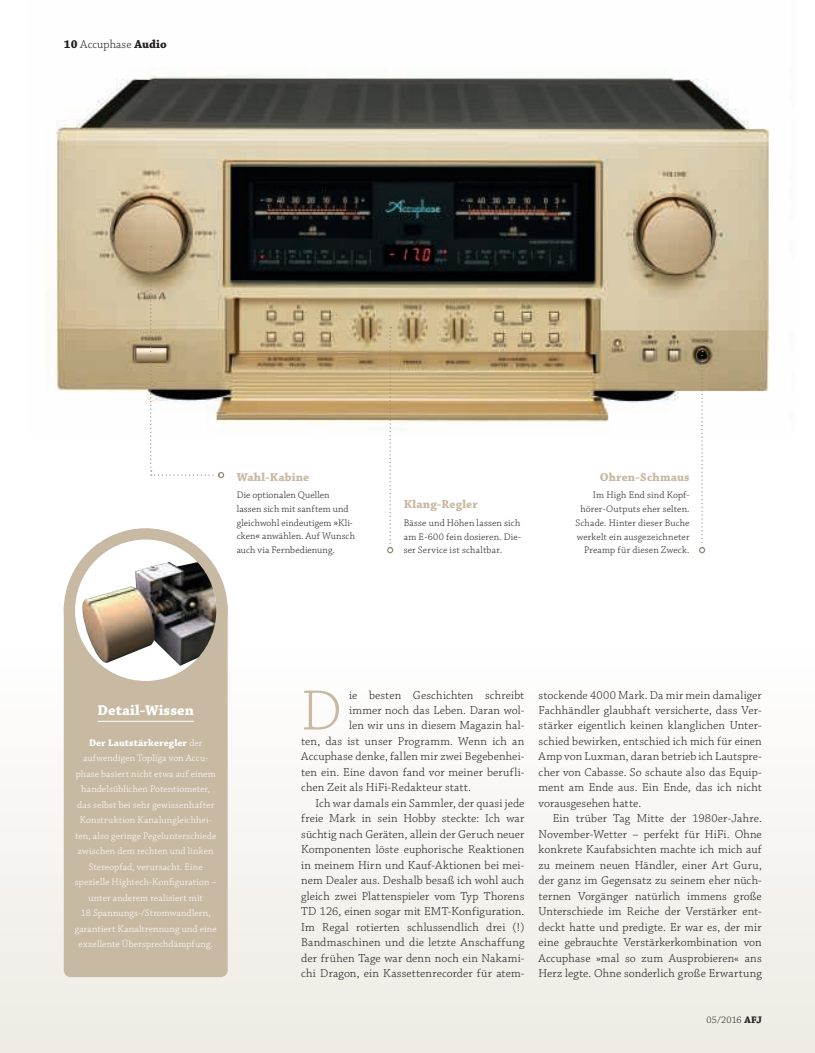
<style>
.page{position:relative;width:815px;height:1053px;background:#fff}
.page>*{position:absolute;margin:0;border:0;box-sizing:border-box;transform-origin:0 0}
.t1{font:300 59.75px "Chaparral Pro";color:#c8b9a2}
.t2{font:700 15px "Chaparral Pro";letter-spacing:.005em;color:#fff}
.t3{font:300 12.12px/15.5px "Chaparral Pro";letter-spacing:.01em;color:#231f20;text-align:justify}
.t4{font:700 12.12px "Chaparral Pro";letter-spacing:.015em;color:#c8b9a2}
.t5{font:300 10px/15.5px "Chaparral Pro";letter-spacing:.01em;color:#fff;text-align:center}
.t6{font:300 10px/13.8px "Chaparral Pro";letter-spacing:.015em;color:#231f20}
.s1{font-weight:700}
.s2{font-size:12.12px}
</style>
<div class="page">
<div style="left:0;top:648px;width:815px;height:404px;background:linear-gradient(to bottom,#fefefe,#efeae4)"></div>
<img style="left:46px;top:69px;width:724px;height:362px">
<svg style="left:150px;top:246px;width:74px;height:232px"></svg>
<div style="left:64px;top:600px;width:164px;height:377px;background:#c8b9a2;border-radius:7px"></div>
<div style="left:64px;top:528px;width:164px;height:164px;background:#c8b9a2;border-radius:50%"></div>
<div style="left:75px;top:539px;width:141px;height:142px;background:#fff;border-radius:50%"></div>
<img style="left:81px;top:562px;width:135px;height:103px">
<hr style="left:98px;top:721px;width:96px;height:1px;background:#fff">
<svg style="left:387px;top:327px;width:6px;height:226px"></svg>
<svg style="left:699px;top:351px;width:6px;height:202px"></svg>
<p class="t3" style="left:64px;top:37px;width:104px"><span class="s1">10</span> Accuphase <span class="s1">Audio</span></p>
<p class="t4" style="left:237px;top:469px;width:74px">Wahl-Kabine</p>
<p class="t6" style="left:237px;top:488px;width:120px">Die optionalen Quellen lassen sich mit sanftem und gleichwohl eindeutigem <span class="s2">»</span>Kli&shy;cken<span class="s2">«</span> anwählen. Auf Wunsch auch via Fernbedienung.</p>
<p class="t4" style="left:404px;top:497px;width:76px">Klang-Regler</p>
<p class="t6" style="left:404px;top:516px;width:119px;text-align:justify">Bässe und Höhen lassen sich am E-600 fein dosieren. Die&shy;ser Service ist schaltbar.</p>
<p class="t4" style="left:600px;top:470px;width:91px">Ohren-Schmaus</p>
<p class="t6" style="left:575px;top:488px;width:116px;text-align:right">Im High End sind Kopf&shy;hörer-Outputs eher selten.<br>Schade. Hinter dieser Buche werkelt ein ausgezeichneter<br>Preamp für diesen Zweck.</p>
<p class="t2" style="left:98px;top:701px;width:98px">Detail-Wissen</p>
<p class="t5" style="left:75px;top:735px;width:143px"><span class="s1">Der Lautstärkeregler</span> der aufwendigen Topliga von Accu&shy;phase basiert nicht etwa auf einem handelsüblichen Potentiometer, das selbst bei sehr gewissenhafter Konstruktion Kanalungleichhei&shy;ten, also geringe Pegelunterschiede zwischen dem rechten und linken Stereopfad, verursacht. Eine spezielle Hightech-Konfiguration – unter anderem realisiert mit<br>18 Spannungs-/Stromwandlern, garantiert Kanaltrennung und eine exzellente Übersprechdämpfung.</p>
<h1 class="t1" style="left:301px;top:678px;width:42px">D</h1>
<p class="t3" style="left:349px;top:687px;width:177px">ie besten Geschichten schreibt</p>
<p class="t3" style="left:349px;top:703px;width:177px">immer noch das Leben. Daran wol-</p>
<p class="t3" style="left:349px;top:718px;width:177px">len wir uns in diesem Magazin hal-</p>
<p class="t3" style="left:301px;top:733px;width:225px">ten, das ist unser Programm. Wenn ich an</p>
<p class="t3" style="left:301px;top:749px;width:225px">Accuphase denke, fallen mir zwei Begebenhei-</p>
<p class="t3" style="left:301px;top:764px;width:225px">ten ein. Eine davon fand vor meiner berufli-</p>
<p class="t3" style="left:301px;top:780px;width:171px">chen Zeit als HiFi-Redakteur statt.</p>
<p class="t3" style="left:315px;top:795px;width:211px">Ich war damals ein Sammler, der quasi jede</p>
<p class="t3" style="left:301px;top:811px;width:225px">freie Mark in sein Hobby steckte: Ich war</p>
<p class="t3" style="left:301px;top:826px;width:225px">süchtig nach Geräten, allein der Geruch neuer</p>
<p class="t3" style="left:301px;top:842px;width:225px">Komponenten löste euphorische Reaktionen</p>
<p class="t3" style="left:301px;top:857px;width:225px">in meinem Hirn und Kauf-Aktionen bei mei-</p>
<p class="t3" style="left:301px;top:873px;width:225px">nem Dealer aus. Deshalb besaß ich wohl auch</p>
<p class="t3" style="left:301px;top:888px;width:225px">gleich zwei Plattenspieler vom Typ Thorens</p>
<p class="t3" style="left:301px;top:904px;width:225px">TD 126, einen sogar mit EMT-Konfiguration.</p>
<p class="t3" style="left:301px;top:919px;width:225px">Im Regal rotierten schlussendlich drei (!)</p>
<p class="t3" style="left:301px;top:935px;width:225px">Bandmaschinen und die letzte Anschaffung</p>
<p class="t3" style="left:301px;top:950px;width:225px">der frühen Tage war denn noch ein Nakami-</p>
<p class="t3" style="left:301px;top:966px;width:225px">chi Dragon, ein Kassettenrecorder für atem-</p>
<p class="t3" style="left:539px;top:687px;width:225px">stockende 4000 Mark. Da mir mein damaliger Fachhändler glaubhaft versicherte, dass Ver&shy;stärker eigentlich keinen klanglichen Unter&shy;schied bewirken, entschied ich mich für einen Amp von Luxman, daran betrieb ich Lautspre&shy;cher von Cabasse. So schaute also das Equip&shy;ment am Ende aus. Ein Ende, das ich nicht vorausgesehen hatte.</p>
<p class="t3" style="left:539px;top:811px;width:225px;text-indent:14px">Ein trüber Tag Mitte der 1980er-Jahre.<br>November-Wetter – perfekt für HiFi. Ohne konkrete Kaufabsichten machte ich mich auf zu meinem neuen Händler, einer Art Guru, der ganz im Gegensatz zu seinem eher nüch&shy;ternen Vorgänger natürlich immens große Unterschiede im Reiche der Verstärker ent&shy;deckt hatte und predigte. Er war es, der mir eine gebrauchte Verstärkerkombination von Accuphase »mal so zum Ausprobieren« ans Herz legte. Ohne sonderlich große Erwartung</p>
<p class="t6" style="left:707px;top:1012px;width:57px">05/2016 <span class="s1">AFJ</span></p>
</div>
